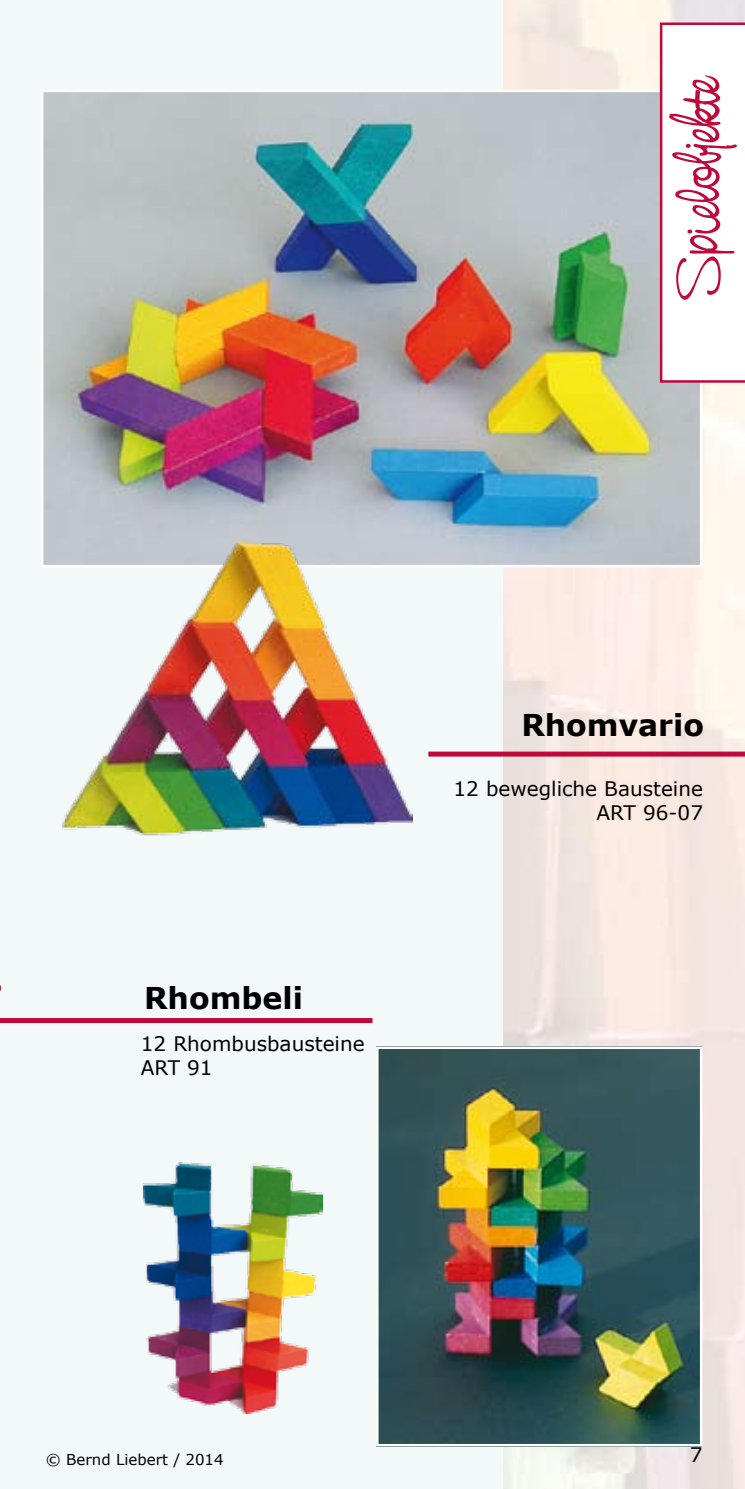
<style>
.page{position:relative;width:745px;height:1489px;background:#fff}
.page>*{position:absolute;margin:0;border:0;box-sizing:border-box;transform-origin:0 0}
.t1{font:60px "Nevison Cas D";color:#be093a}
.t2{font:700 30px "Verdana";color:#000}
.t3{font:20px/24px "Verdana";color:#000;text-align:right}
.t4{font:15px "Verdana";color:#000}
</style>
<div class="page">
<img style="left:502px;top:0;width:242px;height:1488px">
<div style="left:0;top:0;width:502px;height:1488px;background:#f3f8f8"></div>
<img style="left:44px;top:93px;width:655px;height:471px">
<img style="left:379px;top:1049px;width:320px;height:394px">
<div style="left:376px;top:1046px;width:326px;height:400px;border:2px solid #fff"></div>
<img style="left:144px;top:1162px;width:178px;height:251px">
<img style="left:43px;top:543px;width:369px;height:293px">
<svg style="left:659px;top:22px;width:85px;height:360px"></svg>
<div style="left:428px;top:751px;width:316px;height:5px;background:#be093a"></div>
<div style="left:0;top:1018px;width:372px;height:5px;background:#be093a"></div>
<h1 class="t1" style="left:662px;top:300px;width:227px;rotate:-90deg">Spielobjekte</h1>
<h2 class="t2" style="left:521px;top:706px;width:184px">Rhomvario</h2>
<h2 class="t2" style="left:144px;top:979px;width:160px">Rhombeli</h2>
<p class="t3" style="left:141px;top:1031px;width:225px;text-align:left">12 Rhombusbausteine<br>ART 91</p>
<p class="t3" style="left:453px;top:776px;width:251px">12 bewegliche Bausteine<br>ART 96-07</p>
<p class="t4" style="left:46px;top:1449px;width:179px">© Bernd Liebert / 2014</p>
<p class="t3" style="left:689px;top:1441px;width:14px">7</p>
</div>
